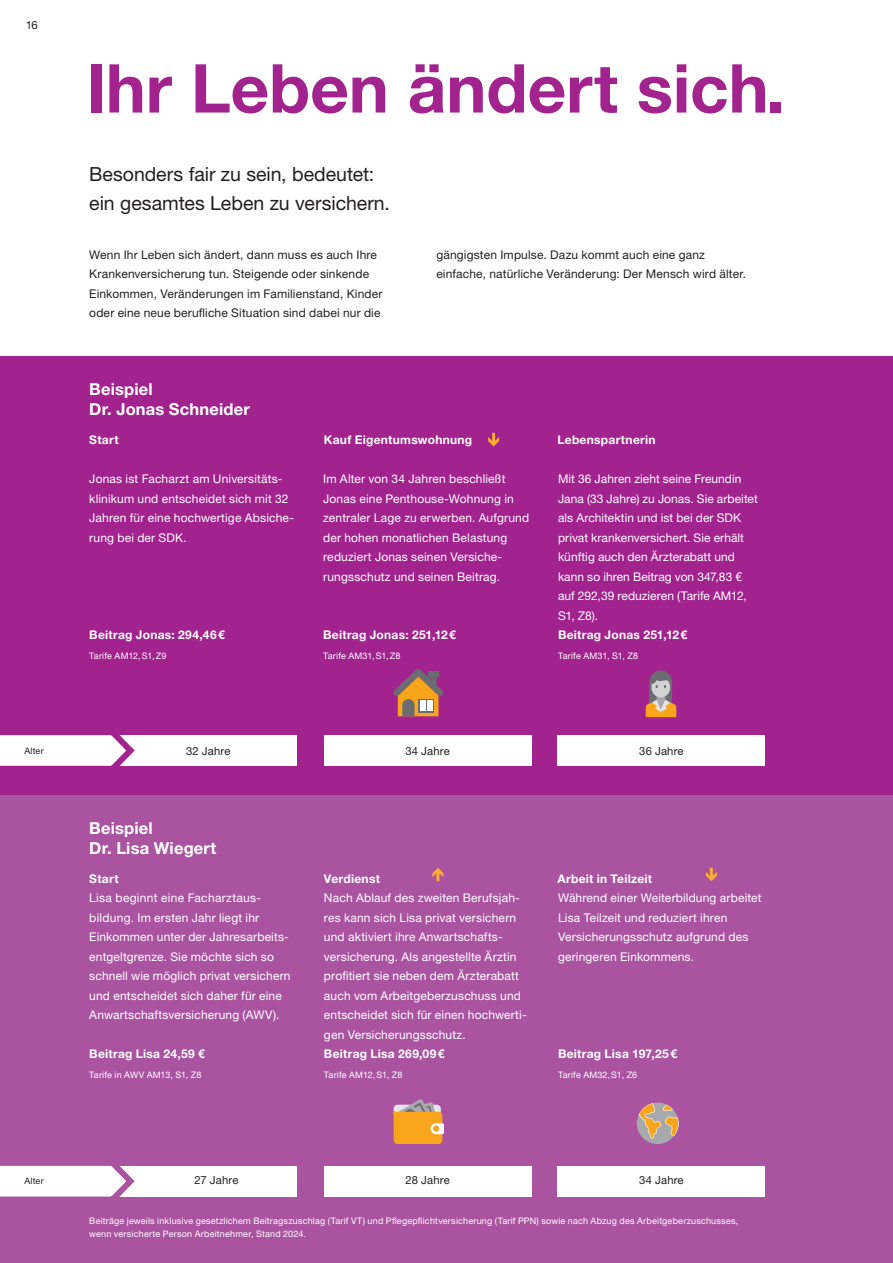
<style>
.page{position:relative;width:893px;height:1263px;background:#fff}
.page>*{position:absolute;margin:0;border:0;box-sizing:border-box;transform-origin:0 0}
.t1{font:700 67.5px "Helvetica Neue LT Std";color:#a2238e}
.t2{font:19.5px/29.2px "Helvetica Neue LT Std";color:#231f20}
.t3{font:700 16.5px/19.5px "Helvetica Neue LT Std";letter-spacing:.01em;color:#fff}
.t4{font:12px/19.5px "Helvetica Neue LT Std";letter-spacing:.015em;color:#fff}
.t5{font:12px/19.5px "Helvetica Neue LT Std";letter-spacing:.015em;color:#231f20}
.t6{font:700 12px "Helvetica Neue LT Std";letter-spacing:.025em;color:#fff}
.t7{font:11.25px "Helvetica Neue LT Std";letter-spacing:.015em;color:#231f20}
.t8{font:9px/12.8px "Helvetica Neue LT Std";letter-spacing:.02em;color:#fff}
.t9{font:9px "Helvetica Neue LT Std";letter-spacing:.025em;color:#231f20}
</style>
<div class="page">
<div style="left:0;top:356px;width:893px;height:439px;background:#a2238e"></div>
<div style="left:0;top:795px;width:893px;height:468px;background:#aa54a1"></div>
<svg style="left:646px;top:670px;width:30px;height:47px"></svg>
<div style="left:637px;top:1102px;width:41px;height:42px;background:#a8a9ad;border-radius:50%"></div>
<svg style="left:639px;top:1103px;width:40px;height:36px"></svg>
<svg style="left:432px;top:868px;width:11px;height:13px"></svg>
<svg style="left:706px;top:868px;width:11px;height:13px"></svg>
<div style="left:106px;top:1166px;width:191px;height:30px;background:#fff"></div>
<div style="left:324px;top:1166px;width:207px;height:30px;background:#fff"></div>
<div style="left:557px;top:1166px;width:208px;height:30px;background:#fff"></div>
<svg style="left:0;top:1165px;width:139px;height:32px"></svg>
<svg style="left:394px;top:1099px;width:50px;height:45px;background:#e2a051"></svg>
<div style="left:433px;top:1125px;width:6px;height:7px;background:#f8a527;border-radius:50%"></div>
<svg style="left:393px;top:669px;width:51px;height:47px"></svg>
<div style="left:106px;top:735px;width:191px;height:31px;background:#fff"></div>
<div style="left:324px;top:735px;width:207px;height:31px;background:#fff"></div>
<div style="left:557px;top:735px;width:208px;height:31px;background:#fff"></div>
<svg style="left:0;top:735px;width:135px;height:31px;background:#f8eff6"></svg>
<svg style="left:488px;top:433px;width:11px;height:13px"></svg>
<p class="t7" style="left:26px;top:19px;width:14px">16</p>
<h1 class="t1" style="left:86px;top:47px;width:700px">Ihr Leben ändert sich.</h1>
<h2 class="t2" style="left:89px;top:159px;width:302px">Besonders fair zu sein, bedeutet: ein gesamtes Leben zu versichern.</h2>
<p class="t5" style="left:89px;top:245px;width:295px">Wenn Ihr Leben sich ändert, dann muss es auch Ihre Krankenversicherung tun. Steigende oder sinkende Einkommen, Veränderungen im Familienstand, Kinder oder eine neue berufliche Situation sind dabei nur die</p>
<p class="t5" style="left:436px;top:245px;width:311px">gängigsten Impulse. Dazu kommt auch eine ganz einfache, natürliche Veränderung: Der Mensch wird älter.</p>
<h3 class="t3" style="left:89px;top:379px;width:162px">Beispiel<br>Dr. Jonas Schneider</h3>
<p class="t6" style="left:89px;top:432px;width:31px">Start</p>
<p class="t6" style="left:324px;top:432px;width:150px">Kauf Eigentumswohnung</p>
<p class="t6" style="left:557px;top:432px;width:100px">Lebenspartnerin</p>
<p class="t4" style="left:89px;top:469px;width:206px">Jonas ist Facharzt am Universitäts&shy;klinikum und entscheidet sich mit 32<br>Jahren für eine hochwertige Absiche&shy;rung bei der SDK.</p>
<p class="t6" style="left:89px;top:627px;width:137px">Beitrag Jonas: 294,46€</p>
<p class="t8" style="left:89px;top:649px;width:79px">Tarife AM12,S1,Z9</p>
<p class="t4" style="left:323px;top:469px;width:207px">Im Alter von 34 Jahren beschließt Jonas eine Penthouse-Wohnung in zentraler Lage zu erwerben. Aufgrund der hohen monatlichen Belastung reduziert Jonas seinen Versiche&shy;rungsschutz und seinen Beitrag.</p>
<p class="t6" style="left:323px;top:627px;width:134px">Beitrag Jonas: 251,12€</p>
<p class="t8" style="left:323px;top:649px;width:79px">Tarife AM31,S1,Z8</p>
<p class="t4" style="left:558px;top:469px;width:201px">Mit 36 Jahren zieht seine Freundin<br>Jana (33 Jahre) zu Jonas. Sie arbeitet als Architektin und ist bei der SDK privat krankenversichert. Sie erhält künftig auch den Ärzterabatt und kann so ihren Beitrag von 347,83 € auf 292,39 reduzieren (Tarife AM12,<br>S1, Z8).</p>
<p class="t6" style="left:558px;top:627px;width:131px">Beitrag Jonas 251,12€</p>
<p class="t8" style="left:558px;top:649px;width:82px">Tarife AM31, S1, Z8</p>
<p class="t9" style="left:24px;top:745px;width:21px">Alter</p>
<p class="t7" style="left:186px;top:744px;width:46px">32 Jahre</p>
<p class="t7" style="left:405px;top:744px;width:46px">34 Jahre</p>
<p class="t7" style="left:639px;top:744px;width:46px">36 Jahre</p>
<h3 class="t3" style="left:89px;top:818px;width:129px">Beispiel<br>Dr. Lisa Wiegert</h3>
<p class="t4" style="left:89px;top:888px;width:203px">Lisa beginnt eine Facharztaus&shy;bildung. Im ersten Jahr liegt ihr Einkommen unter der Jahresarbeits&shy;entgeltgrenze. Sie möchte sich so schnell wie möglich privat versichern und entscheidet sich daher für eine Anwartschaftsversicherung (AWV).</p>
<p class="t6" style="left:89px;top:1047px;width:117px">Beitrag Lisa 24,59 €</p>
<p class="t8" style="left:89px;top:1068px;width:114px">Tarife in AWV AM13, S1, Z8</p>
<p class="t6" style="left:89px;top:871px;width:31px">Start</p>
<p class="t6" style="left:324px;top:871px;width:58px">Verdienst</p>
<p class="t6" style="left:557px;top:871px;width:96px">Arbeit in Teilzeit</p>
<p class="t4" style="left:324px;top:888px;width:204px">Nach Ablauf des zweiten Berufsjah&shy;res kann sich Lisa privat versichern und aktiviert ihre Anwartschafts&shy;versicherung. Als angestellte Ärztin profitiert sie neben dem Ärzterabatt auch vom Arbeitgeberzuschuss und entscheidet sich für einen hochwerti&shy;gen Versicherungsschutz.</p>
<p class="t6" style="left:324px;top:1047px;width:122px">Beitrag Lisa 269,09€</p>
<p class="t8" style="left:324px;top:1068px;width:80px">Tarife AM12,S1, Z8</p>
<p class="t4" style="left:558px;top:888px;width:205px">Während einer Weiterbildung arbeitet Lisa Teilzeit und reduziert ihren Versicherungsschutz aufgrund des geringeren Einkommens.</p>
<p class="t6" style="left:558px;top:1047px;width:121px">Beitrag Lisa 197,25€</p>
<p class="t8" style="left:558px;top:1068px;width:81px">Tarife AM32,S1, Z6</p>
<p class="t9" style="left:24px;top:1176px;width:21px">Alter</p>
<p class="t7" style="left:194px;top:1173px;width:46px">27 Jahre</p>
<p class="t7" style="left:406px;top:1173px;width:46px">28 Jahre</p>
<p class="t7" style="left:639px;top:1173px;width:46px">34 Jahre</p>
<p class="t8" style="left:89px;top:1214px;width:650px">Beiträge jeweils inklusive gesetzlichem Beitragszuschlag (Tarif VT) und Pflegepflichtversicherung (Tarif PPN) sowie nach Abzug des Arbeitgeberzuschusses, wenn versicherte Person Arbeitnehmer, Stand 2024.</p>
</div>
